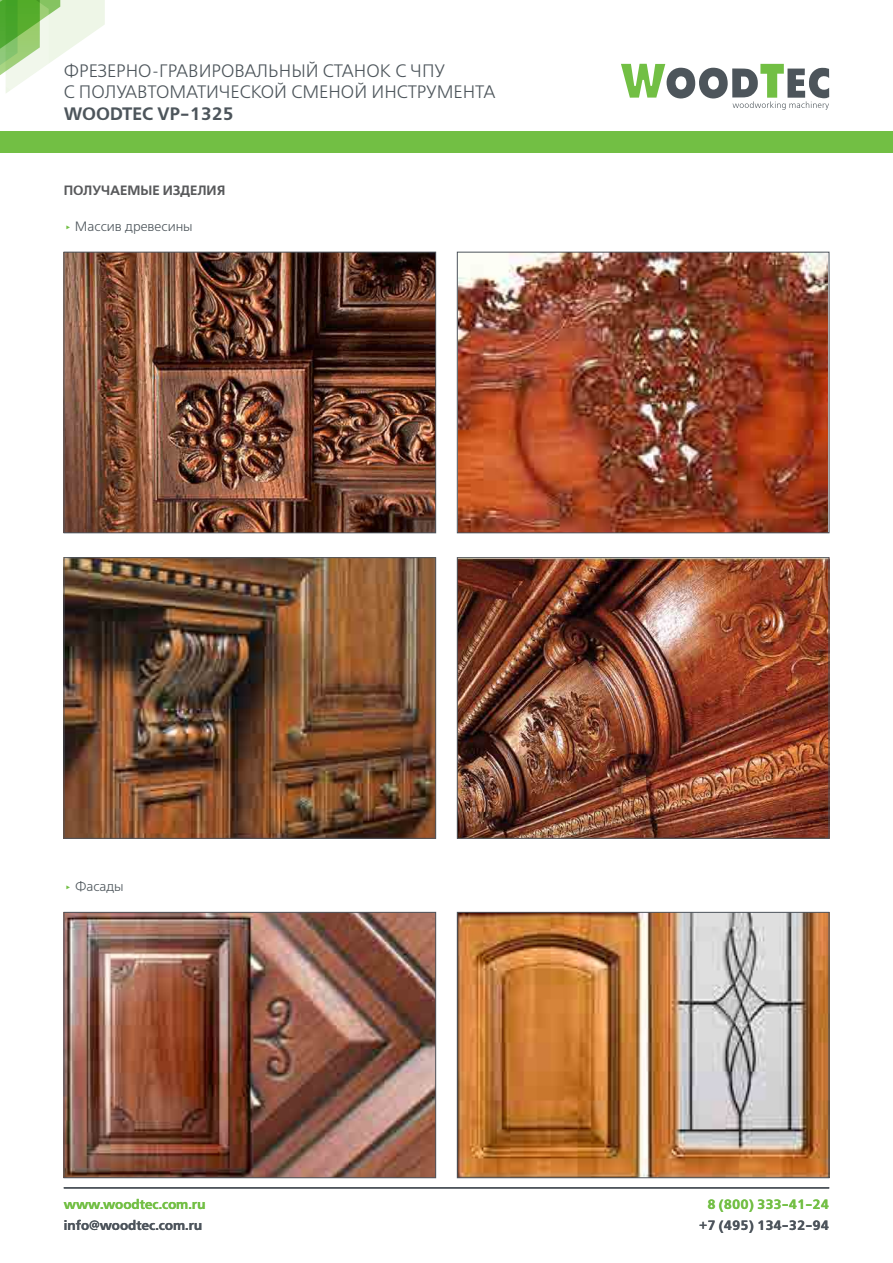
<style>
.page{position:relative;width:893px;height:1263px;background:#fff}
.page>*{position:absolute;margin:0;border:0;box-sizing:border-box;transform-origin:0 0}
.t1{font:18px/21.6px "Free Set Light C";color:#4d555b}
.t2{font:18px "Free Set Demi C";color:#4d555b}
.t3{font:13.5px "Free Set Demi C";color:#4d545c}
.t4{font:13.5px "Free Set Demi C";color:#73bf45}
.t5{font:13.5px "Free Set Light C";color:#4d555b}
.t6{font:13.5px "Free Set Demi C";color:#58595b}
.s1{font-family:"Pragmatica";color:#72bf44}
</style>
<div class="page">
<svg style="left:0;top:0;width:105px;height:93px"></svg>
<svg style="left:621px;top:64px;width:208px;height:46px"></svg>
<div style="left:0;top:131px;width:893px;height:21px;background:#72bf44"></div>
<hr style="left:64px;top:1187px;width:765px;height:1px;background:#4d545c">
<img style="left:66px;top:254px;width:368px;height:277px">
<div style="left:64px;top:252px;width:372px;height:281px;border:1px solid #4d545c"></div>
<img style="left:66px;top:559px;width:368px;height:277px">
<div style="left:64px;top:557px;width:372px;height:281px;border:1px solid #4d545c"></div>
<img style="left:66px;top:914px;width:368px;height:262px">
<div style="left:64px;top:912px;width:372px;height:266px;border:1px solid #4d545c"></div>
<img style="left:459px;top:254px;width:368px;height:277px">
<div style="left:457px;top:252px;width:372px;height:281px;border:1px solid #4d545c"></div>
<img style="left:459px;top:559px;width:368px;height:277px">
<div style="left:457px;top:557px;width:372px;height:281px;border:1px solid #4d545c"></div>
<img style="left:459px;top:914px;width:368px;height:262px">
<div style="left:457px;top:912px;width:372px;height:266px;border:1px solid #4d545c"></div>
<p class="t1" style="left:64px;top:61px;width:433px">ФРЕЗЕРНО-ГРАВИРОВАЛЬНЫЙ СТАНОК С ЧПУ<br>C ПОЛУАВТОМАТИЧЕСКОЙ СМЕНОЙ ИНСТРУМЕНТА</p>
<p class="t2" style="left:64px;top:103px;width:172px">WOODTEC VP-1325</p>
<p class="t6" style="left:64px;top:183px;width:163px">ПОЛУЧАЕМЫЕ ИЗДЕЛИЯ</p>
<p class="t5" style="left:64px;top:219px;width:131px"><span class="s1">‣</span> Массив древесины</p>
<p class="t5" style="left:64px;top:879px;width:61px"><span class="s1">‣</span> Фасады</p>
<p class="t4" style="left:64px;top:1197px;width:143px">www.woodtec.com.ru</p>
<p class="t3" style="left:64px;top:1218px;width:140px">info@woodtec.com.ru</p>
<p class="t4" style="left:707px;top:1197px;width:123px">8 (800) 333-41-24</p>
<p class="t3" style="left:699px;top:1217px;width:131px">+7 (495) 134-32-94</p>
</div>
